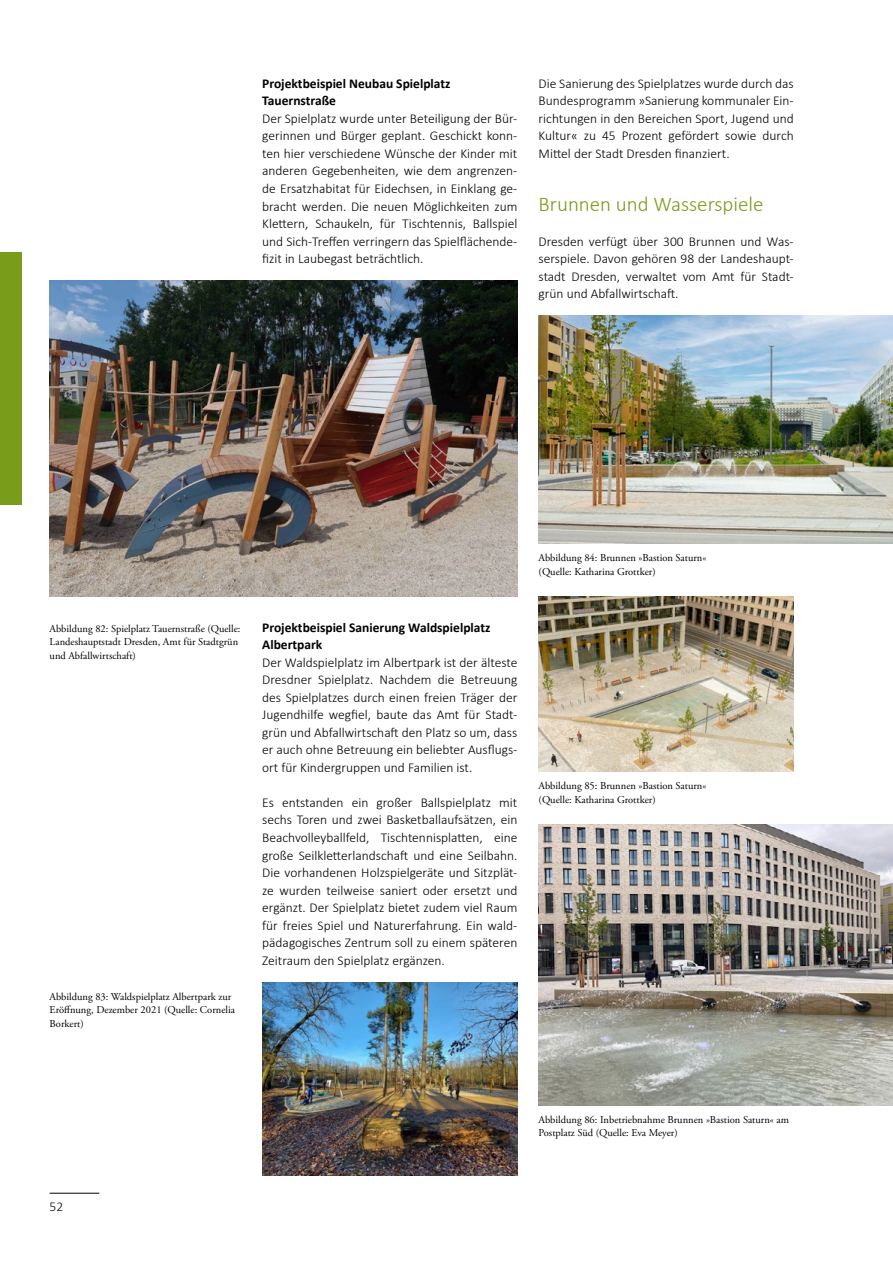
<style>
.page{position:relative;width:893px;height:1263px;background:#fff}
.page>*{position:absolute;margin:0;border:0;box-sizing:border-box;transform-origin:0 0}
.Überschrift_2__Ordnung{font:300 21px "Calibri";color:#799d1a}
.Fließtext{font:300 13.5px/17.5px "Calibri";color:#000;text-align:justify}
.Fließtext-2{font:700 13.5px/17.5px "Calibri";color:#000}
.Bildunterschriften{font:10.5px/13.5px "Adobe Garamond Pro";color:#000}
</style>
<div class="page">
<img style="left:50px;top:281px;width:467px;height:315px">
<img style="left:539px;top:316px;width:354px;height:228px">
<img style="left:539px;top:596px;width:255px;height:176px">
<img style="left:539px;top:824px;width:354px;height:281px">
<img style="left:262px;top:982px;width:255px;height:193px">
<div style="left:0;top:253px;width:21px;height:252px;background:#799d1a"></div>
<hr style="left:50px;top:1193px;width:49px;height:1px;background:#000">
<p class="Fließtext-2" style="left:262px;top:74px;width:190px">Projektbeispiel Neubau Spielplatz<br>Tauernstraße</p>
<p class="Fließtext" style="left:262px;top:109px;width:257px">Der Spielplatz wurde unter Beteiligung der Bür&shy;gerinnen und Bürger geplant. Geschickt konn&shy;ten hier verschiedene Wünsche der Kinder mit anderen Gegebenheiten, wie dem angrenzen&shy;de Ersatzhabitat für Eidechsen, in Einklang ge&shy;bracht werden. Die neuen Möglichkeiten zum Klettern, Schaukeln, für Tischtennis, Ballspiel und Sich-Treffen verringern das Spielflächende&shy;fizit in Laubegast beträchtlich.</p>
<p class="Fließtext" style="left:539px;top:74px;width:257px">Die Sanierung des Spielplatzes wurde durch das Bundesprogramm »Sanierung kommunaler Ein&shy;richtungen in den Bereichen Sport, Jugend und Kultur« zu 45 Prozent gefördert sowie durch Mittel der Stadt Dresden finanziert.</p>
<h2 class="Überschrift_2__Ordnung" style="left:539px;top:190px;width:226px">Brunnen und Wasserspiele</h2>
<p class="Fließtext" style="left:539px;top:232px;width:257px">Dresden verfügt über 300 Brunnen und Was&shy;serspiele. Davon gehören 98 der Landeshaupt&shy;stadt Dresden, verwaltet vom Amt für Stadt&shy;grün und Abfallwirtschaft.</p>
<p class="Bildunterschriften" style="left:50px;top:622px;width:192px">Abbildung 82: Spielplatz Tauernstraße (Quelle:<br>Landeshauptstadt Dresden, Amt für Stadtgrün und Abfallwirtschaft)</p>
<p class="Bildunterschriften" style="left:50px;top:990px;width:187px">Abbildung 83: Waldspielplatz Albertpark zur<br>Eröffnung, Dezember 2021 (Quelle: Cornelia<br>Borkert)</p>
<p class="Fließtext-2" style="left:262px;top:618px;width:230px">Projektbeispiel Sanierung Waldspielplatz<br>Albertpark</p>
<p class="Fließtext" style="left:262px;top:653px;width:257px">Der Waldspielplatz im Albertpark ist der älteste Dresdner Spielplatz. Nachdem die Betreuung des Spielplatzes durch einen freien Träger der Jugendhilfe wegfiel, baute das Amt für Stadt&shy;grün und Abfallwirtschaft den Platz so um, dass er auch ohne Betreuung ein beliebter Ausflugs&shy;ort für Kindergruppen und Familien ist.</p>
<p class="Fließtext" style="left:262px;top:793px;width:257px">Es entstanden ein großer Ballspielplatz mit sechs Toren und zwei Basketballaufsätzen, ein Beachvolleyballfeld, Tischtennisplatten, eine große Seilkletterlandschaft und eine Seilbahn.<br>Die vorhandenen Holzspielgeräte und Sitzplät&shy;ze wurden teilweise saniert oder ersetzt und ergänzt. Der Spielplatz bietet zudem viel Raum für freies Spiel und Naturerfahrung. Ein wald&shy;pädagogisches Zentrum soll zu einem späteren Zeitraum den Spielplatz ergänzen.</p>
<p class="Bildunterschriften" style="left:539px;top:552px;width:169px">Abbildung 84: Brunnen »Bastion Saturn« (Quelle: Katharina Grottker)</p>
<p class="Bildunterschriften" style="left:539px;top:780px;width:169px">Abbildung 85: Brunnen »Bastion Saturn« (Quelle: Katharina Grottker)</p>
<p class="Fließtext" style="left:50px;top:1197px;width:15px">52</p>
<p class="Bildunterschriften" style="left:539px;top:1113px;width:252px">Abbildung 86: Inbetriebnahme Brunnen »Bastion Saturn« am<br>Postplatz Süd (Quelle: Eva Meyer)</p>
</div>
